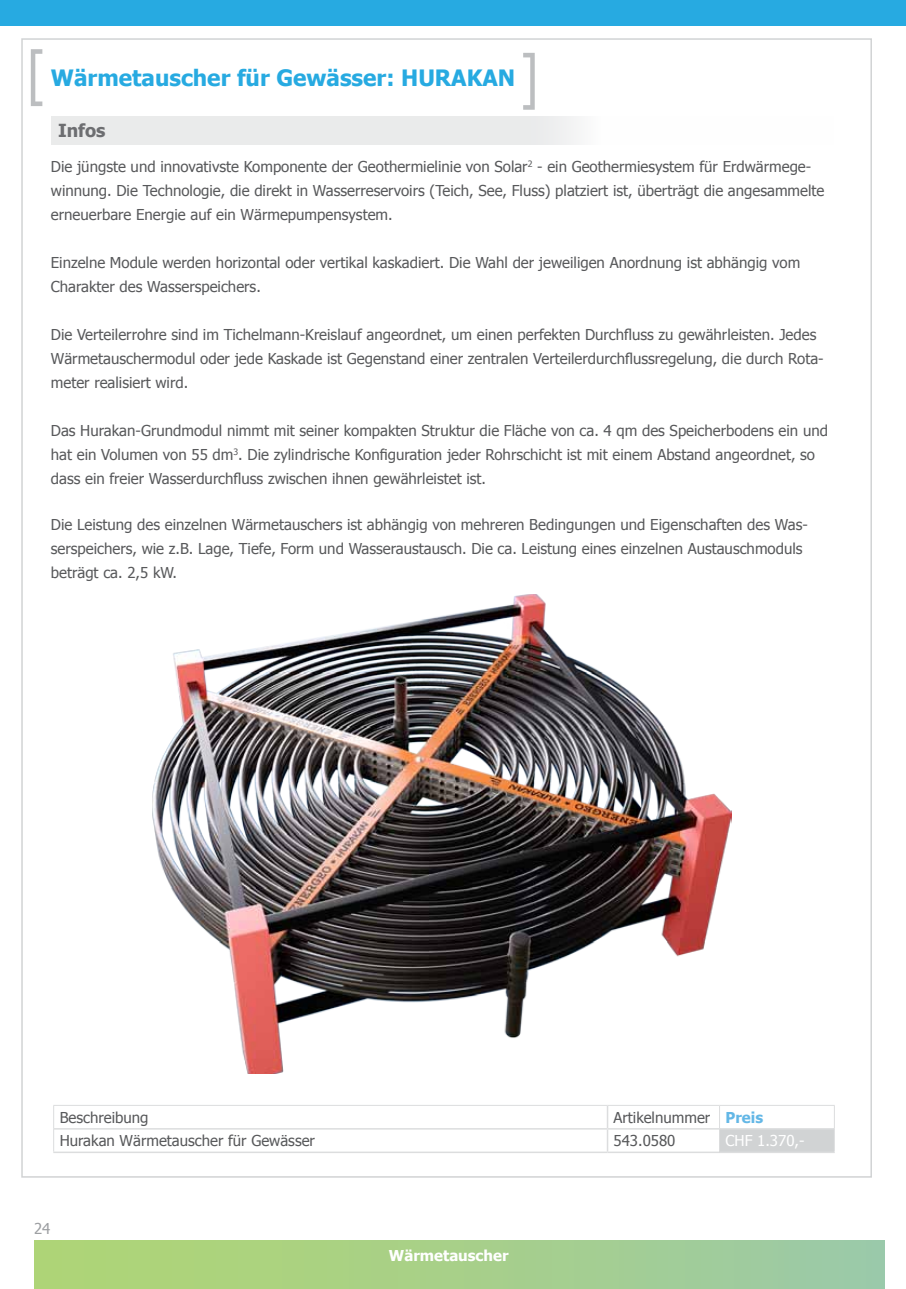
<style>
.page{position:relative;width:906px;height:1289px;background:#fff}
.page>*{position:absolute;margin:0;border:0;box-sizing:border-box;transform-origin:0 0}
.t1{font:700 22.5px "Tahoma";color:#27aae1}
.t2{font:700 18px "Tahoma";color:#6d6e71}
.t3{font:15px/24px "Tahoma";color:#58595b}
.t4{font:700 15px "Tahoma";color:#fff}
.t5{font:15px "Tahoma";color:#fff}
.t6{font:15px "Tahoma";color:#9d9fa2}
.s1{font-weight:700;color:#63b7e6}
</style>
<div class="page">
<div style="left:0;top:0;width:906px;height:26px;background:#27aae1"></div>
<div style="left:34px;top:1239px;width:850px;height:49px;background:linear-gradient(to right,#b0d571,#9ccaa6)"></div>
<div style="left:51px;top:116px;width:782px;height:29px;background:linear-gradient(to right,#e3e5e5,#fefefe)"></div>
<svg style="left:31px;top:49px;width:11px;height:57px"></svg>
<svg style="left:523px;top:53px;width:12px;height:57px"></svg>
<div style="left:719px;top:1128px;width:115px;height:24px;background:#d1d3d4"></div>
<hr style="left:54px;top:1128px;width:553px;height:1px;background:#dcddde">
<hr style="left:607px;top:1128px;width:112px;height:1px;background:#dcddde">
<svg style="left:607px;top:1105px;width:1px;height:46px"></svg>
<hr style="left:720px;top:1128px;width:114px;height:1px;background:#dcddde">
<hr style="left:53px;top:1151px;width:554px;height:2px;background:#dcddde">
<hr style="left:607px;top:1151px;width:112px;height:2px;background:#dcddde">
<hr style="left:719px;top:1151px;width:115px;height:2px;background:#dcddde">
<hr style="left:53px;top:1104px;width:554px;height:1px;background:#dcddde">
<hr style="left:607px;top:1104px;width:112px;height:1px;background:#dcddde">
<hr style="left:719px;top:1104px;width:115px;height:1px;background:#dcddde">
<svg style="left:53px;top:1105px;width:1px;height:46px"></svg>
<svg style="left:719px;top:1105px;width:1px;height:24px"></svg>
<svg style="left:834px;top:1105px;width:1px;height:46px"></svg>
<img style="left:153px;top:594px;width:578px;height:479px">
<h1 class="t1" style="left:51px;top:62px;width:466px">Wärmetauscher für Gewässer: HURAKAN</h1>
<p class="t2" style="left:58px;top:118px;width:49px">Infos</p>
<p class="t3" style="left:51px;top:154px;width:775px">Die jüngste und innovativste Komponente der Geothermielinie von Solar<sup>2</sup> - ein Geothermiesystem für Erdwärmege&shy;winnung. Die Technologie, die direkt in Wasserreservoirs (Teich, See, Fluss) platziert ist, überträgt die angesammelte erneuerbare Energie auf ein Wärmepumpensystem.</p>
<p class="t3" style="left:51px;top:250px;width:751px">Einzelne Module werden horizontal oder vertikal kaskadiert. Die Wahl der jeweiligen Anordnung ist abhängig vom<br>Charakter des Wasserspeichers.</p>
<p class="t3" style="left:51px;top:322px;width:774px">Die Verteilerrohre sind im Tichelmann-Kreislauf angeordnet, um einen perfekten Durchfluss zu gewährleisten. Jedes<br>Wärmetauschermodul oder jede Kaskade ist Gegenstand einer zentralen Verteilerdurchflussregelung, die durch Rota&shy;meter realisiert wird.</p>
<p class="t3" style="left:51px;top:418px;width:778px">Das Hurakan-Grundmodul nimmt mit seiner kompakten Struktur die Fläche von ca. 4 qm des Speicherbodens ein und hat ein Volumen von 55 dm<sup>3</sup>. Die zylindrische Konfiguration jeder Rohrschicht ist mit einem Abstand angeordnet, so dass ein freier Wasserdurchfluss zwischen ihnen gewährleistet ist.</p>
<p class="t3" style="left:51px;top:512px;width:758px">Die Leistung des einzelnen Wärmetauschers ist abhängig von mehreren Bedingungen und Eigenschaften des Was&shy;serspeichers, wie z.B. Lage, Tiefe, Form und Wasseraustausch. Die ca. Leistung eines einzelnen Austauschmoduls beträgt ca. 2,5 kW.</p>
<p class="t3" style="left:60px;top:1104px;width:90px">Beschreibung</p>
<p class="t3" style="left:613px;top:1104px;width:151px">Artikelnummer <span class="s1">Preis</span></p>
<p class="t3" style="left:60px;top:1128px;width:257px">Hurakan Wärmetauscher für Gewässer</p>
<p class="t3" style="left:613px;top:1128px;width:63px">543.0580</p>
<p class="t5" style="left:725px;top:1130px;width:80px">CHF 1.370,-</p>
<p class="t6" style="left:34px;top:1218px;width:18px">24</p>
<p class="t4" style="left:389px;top:1245px;width:121px">Wärmetauscher</p>
</div>
